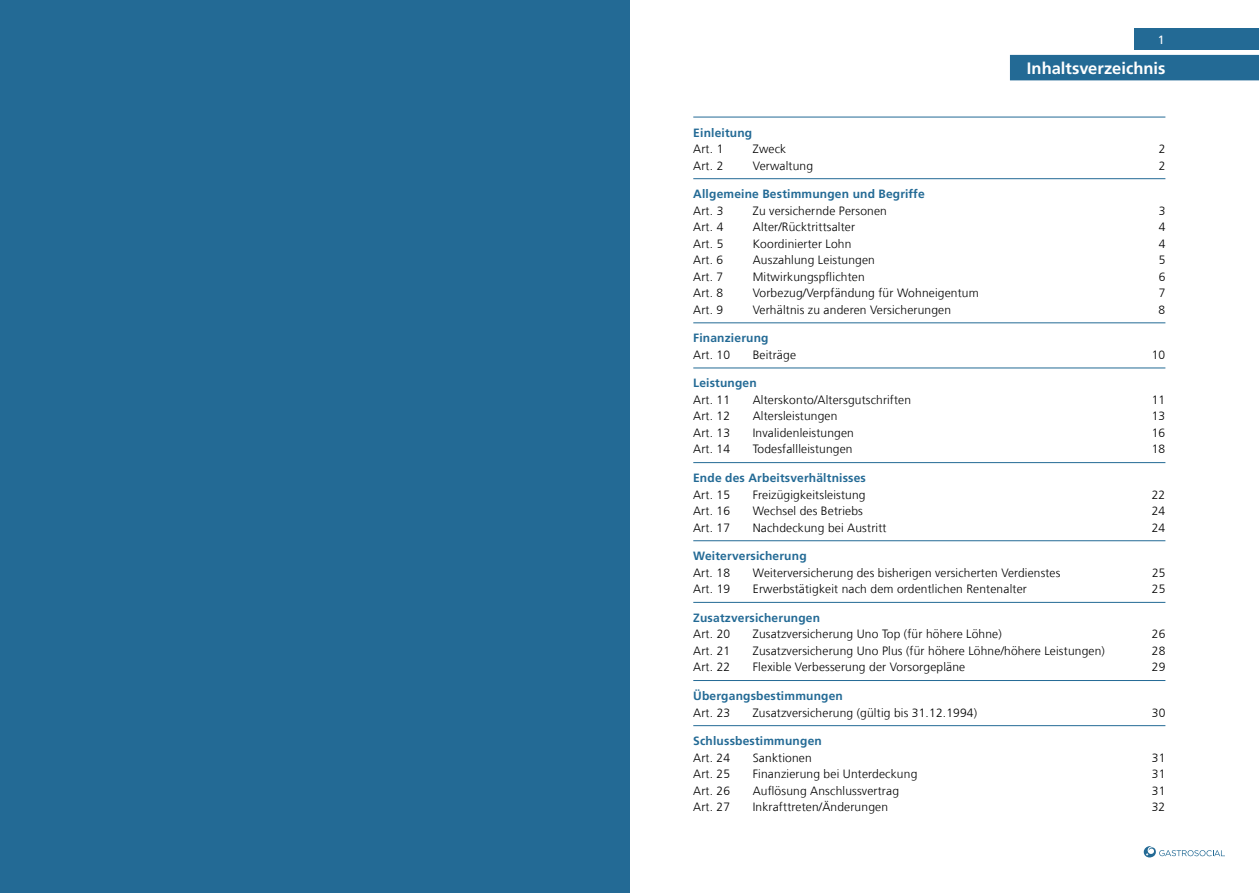
<style>
.page{position:relative;width:1259px;height:893px;background:#fff}
.page>*{position:absolute;margin:0;border:0;box-sizing:border-box;transform-origin:0 0}
.t1{font:700 16.5px "Frutiger LT Com";color:#fff}
.t2{font:300 12px "Frutiger LT Com";letter-spacing:.015em;color:#000}
.t3{font:700 12px "Frutiger LT Com";letter-spacing:.015em;color:#236a95}
.t4{font:12px "Frutiger LT Com";color:#fff}
</style>
<div class="page">
<svg style="left:1143px;top:846px;width:82px;height:11px"></svg>
<div style="left:1134px;top:29px;width:125px;height:21px;background:#236a95"></div>
<div style="left:0;top:0;width:629px;height:893px;background:#236a95"></div>
<hr style="left:693px;top:117px;width:472px;height:1px;background:#236a95">
<hr style="left:693px;top:178px;width:472px;height:1px;background:#236a95">
<hr style="left:693px;top:322px;width:472px;height:1px;background:#236a95">
<hr style="left:693px;top:368px;width:472px;height:1px;background:#236a95">
<hr style="left:693px;top:462px;width:472px;height:1px;background:#236a95">
<hr style="left:693px;top:540px;width:472px;height:1px;background:#236a95">
<hr style="left:693px;top:602px;width:472px;height:1px;background:#236a95">
<hr style="left:693px;top:680px;width:472px;height:1px;background:#236a95">
<hr style="left:693px;top:725px;width:472px;height:1px;background:#236a95">
<div style="left:1010px;top:55px;width:249px;height:25px;background:#236a95"></div>
<p class="t4" style="left:1158px;top:33px;width:8px">1</p>
<h1 class="t1" style="left:1027px;top:58px;width:140px">Inhaltsverzeichnis</h1>
<p class="t3" style="left:693px;top:125px;width:60px">Einleitung</p>
<p class="t2" style="left:693px;top:142px;width:32px">Art. 1</p>
<p class="t2" style="left:753px;top:142px;width:35px">Zweck</p>
<p class="t2" style="left:1158px;top:142px;width:8px">2</p>
<p class="t2" style="left:693px;top:158px;width:32px">Art. 2</p>
<p class="t2" style="left:753px;top:158px;width:62px">Verwaltung</p>
<p class="t2" style="left:1158px;top:158px;width:8px">2</p>
<p class="t3" style="left:693px;top:187px;width:233px">Allgemeine Bestimmungen und Begriffe</p>
<p class="t2" style="left:693px;top:203px;width:32px">Art. 3</p>
<p class="t2" style="left:753px;top:203px;width:136px">Zu versichernde Personen</p>
<p class="t2" style="left:1158px;top:203px;width:8px">3</p>
<p class="t2" style="left:693px;top:220px;width:32px">Art. 4</p>
<p class="t2" style="left:753px;top:220px;width:104px">Alter/Rücktrittsalter</p>
<p class="t2" style="left:1158px;top:220px;width:8px">4</p>
<p class="t2" style="left:693px;top:236px;width:32px">Art. 5</p>
<p class="t2" style="left:753px;top:236px;width:100px">Koordinierter Lohn</p>
<p class="t2" style="left:1158px;top:236px;width:8px">4</p>
<p class="t2" style="left:693px;top:253px;width:32px">Art. 6</p>
<p class="t2" style="left:753px;top:253px;width:124px">Auszahlung Leistungen</p>
<p class="t2" style="left:1158px;top:253px;width:8px">5</p>
<p class="t2" style="left:693px;top:269px;width:32px">Art. 7</p>
<p class="t2" style="left:753px;top:269px;width:113px">Mitwirkungspflichten</p>
<p class="t2" style="left:1158px;top:269px;width:8px">6</p>
<p class="t2" style="left:693px;top:286px;width:32px">Art. 8</p>
<p class="t2" style="left:753px;top:286px;width:227px">Vorbezug/Verpfändung für Wohneigentum</p>
<p class="t2" style="left:1158px;top:286px;width:8px">7</p>
<p class="t2" style="left:693px;top:302px;width:32px">Art. 9</p>
<p class="t2" style="left:753px;top:302px;width:200px">Verhältnis zu anderen Versicherungen</p>
<p class="t2" style="left:1158px;top:302px;width:8px">8</p>
<p class="t3" style="left:693px;top:331px;width:77px">Finanzierung</p>
<p class="t2" style="left:693px;top:347px;width:38px">Art. 10</p>
<p class="t2" style="left:752px;top:347px;width:45px">Beiträge</p>
<p class="t2" style="left:1151px;top:347px;width:15px">10</p>
<p class="t3" style="left:693px;top:376px;width:65px">Leistungen</p>
<p class="t2" style="left:693px;top:392px;width:38px">Art. 11</p>
<p class="t2" style="left:752px;top:392px;width:160px">Alterskonto/Altersgutschriften</p>
<p class="t2" style="left:1151px;top:392px;width:15px">11</p>
<p class="t2" style="left:693px;top:409px;width:38px">Art. 12</p>
<p class="t2" style="left:752px;top:409px;width:86px">Altersleistungen</p>
<p class="t2" style="left:1151px;top:409px;width:15px">13</p>
<p class="t2" style="left:693px;top:425px;width:38px">Art. 13</p>
<p class="t2" style="left:752px;top:425px;width:103px">Invalidenleistungen</p>
<p class="t2" style="left:1151px;top:425px;width:15px">16</p>
<p class="t2" style="left:693px;top:442px;width:38px">Art. 14</p>
<p class="t2" style="left:752px;top:442px;width:101px">Todesfallleistungen</p>
<p class="t2" style="left:1151px;top:442px;width:15px">18</p>
<p class="t3" style="left:693px;top:471px;width:174px">Ende des Arbeitsverhältnisses</p>
<p class="t2" style="left:693px;top:487px;width:38px">Art. 15</p>
<p class="t2" style="left:752px;top:487px;width:114px">Freizügigkeitsleistung</p>
<p class="t2" style="left:1151px;top:487px;width:15px">22</p>
<p class="t2" style="left:693px;top:504px;width:38px">Art. 16</p>
<p class="t2" style="left:752px;top:504px;width:112px">Wechsel des Betriebs</p>
<p class="t2" style="left:1151px;top:504px;width:15px">24</p>
<p class="t2" style="left:693px;top:520px;width:38px">Art. 17</p>
<p class="t2" style="left:752px;top:520px;width:135px">Nachdeckung bei Austritt</p>
<p class="t2" style="left:1151px;top:520px;width:15px">24</p>
<p class="t3" style="left:693px;top:549px;width:115px">Weiterversicherung</p>
<p class="t2" style="left:693px;top:565px;width:38px">Art. 18</p>
<p class="t2" style="left:753px;top:565px;width:309px">Weiterversicherung des bisherigen versicherten Verdienstes</p>
<p class="t2" style="left:1152px;top:565px;width:15px">25</p>
<p class="t2" style="left:693px;top:582px;width:38px">Art. 19</p>
<p class="t2" style="left:753px;top:582px;width:275px">Erwerbstätigkeit nach dem ordentlichen Rentenalter</p>
<p class="t2" style="left:1152px;top:582px;width:15px">25</p>
<p class="t3" style="left:693px;top:610px;width:128px">Zusatzversicherungen</p>
<p class="t2" style="left:693px;top:627px;width:38px">Art. 20</p>
<p class="t2" style="left:753px;top:627px;width:250px">Zusatzversicherung Uno Top (für höhere Löhne)</p>
<p class="t2" style="left:1151px;top:627px;width:15px">26</p>
<p class="t2" style="left:693px;top:643px;width:38px">Art. 21</p>
<p class="t2" style="left:753px;top:643px;width:353px">Zusatzversicherung Uno Plus (für höhere Löhne/höhere Leistungen)</p>
<p class="t2" style="left:1151px;top:643px;width:15px">28</p>
<p class="t2" style="left:693px;top:660px;width:38px">Art. 22</p>
<p class="t2" style="left:753px;top:660px;width:214px">Flexible Verbesserung der Vorsorgepläne</p>
<p class="t2" style="left:1151px;top:660px;width:15px">29</p>
<p class="t3" style="left:693px;top:688px;width:151px">Übergangsbestimmungen</p>
<p class="t2" style="left:693px;top:705px;width:38px">Art. 23</p>
<p class="t2" style="left:753px;top:705px;width:226px">Zusatzversicherung (gültig bis 31.12.1994)</p>
<p class="t2" style="left:1151px;top:705px;width:15px">30</p>
<p class="t3" style="left:693px;top:734px;width:130px">Schlussbestimmungen</p>
<p class="t2" style="left:693px;top:750px;width:38px">Art. 24</p>
<p class="t2" style="left:753px;top:750px;width:60px">Sanktionen</p>
<p class="t2" style="left:1151px;top:750px;width:15px">31</p>
<p class="t2" style="left:693px;top:767px;width:38px">Art. 25</p>
<p class="t2" style="left:753px;top:767px;width:166px">Finanzierung bei Unterdeckung</p>
<p class="t2" style="left:1151px;top:767px;width:15px">31</p>
<p class="t2" style="left:693px;top:783px;width:38px">Art. 26</p>
<p class="t2" style="left:753px;top:783px;width:148px">Auflösung Anschlussvertrag</p>
<p class="t2" style="left:1151px;top:783px;width:15px">31</p>
<p class="t2" style="left:693px;top:800px;width:38px">Art. 27</p>
<p class="t2" style="left:753px;top:800px;width:137px">Inkrafttreten/Änderungen</p>
<p class="t2" style="left:1151px;top:800px;width:15px">32</p>
</div>
